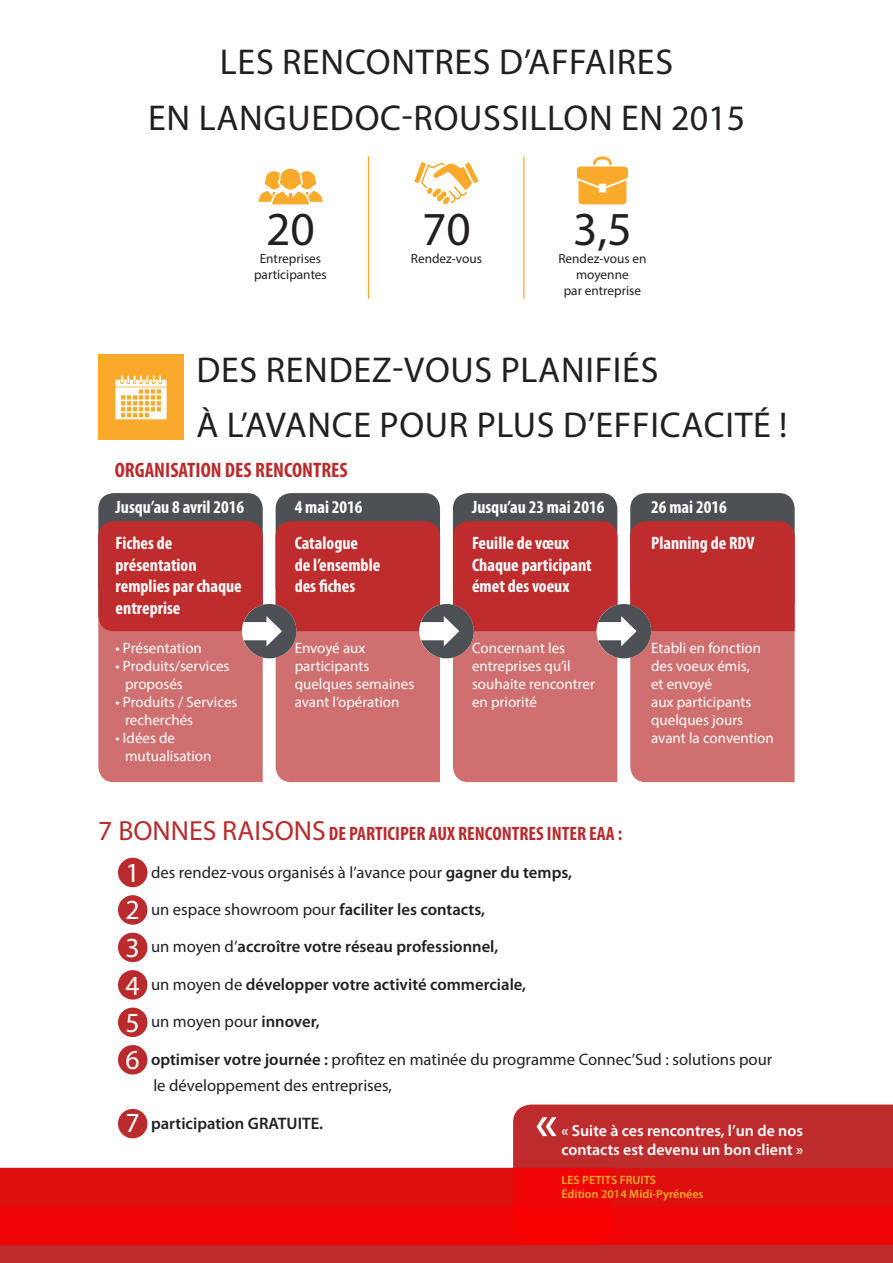
<style>
.page{position:relative;width:893px;height:1263px;background:#fff}
.page>*{position:absolute;margin:0;border:0;box-sizing:border-box;transform-origin:0 0}
.t1{font:600 50.7px "Myriad Pro";color:#fff}
.t2{font:47.55px "Myriad Pro";color:#231f20}
.t3{font:36px/55.5px "Myriad Pro";letter-spacing:.02em;color:#231f20;text-align:center}
.t4{font:27.75px/37.5px "Myriad Pro";color:#fff;text-align:justify}
.t5{font:700 condensed 21px "Myriad Pro";color:#b92b2c}
.t6{font:700 condensed 19.35px "Myriad Pro";color:#b92b2c}
.t7{font:700 condensed 18px/21.6px "Myriad Pro";color:#fff}
.t8{font:16.65px/26.4px "Myriad Pro";color:#231f20}
.t9{font:600 16.65px "Myriad Pro";color:#231f20}
.t10{font:600 15.9px/19.2px "Myriad Pro";color:#fff}
.t11{font:15px/18px "Myriad Pro";color:#fff}
.t12{font:13.35px/15.9px "Myriad Pro";color:#231f20;text-align:center}
.t13{font:600 12px/14.4px "Myriad Pro";color:#faaa2b}
.s1{font-weight:400;font-stretch:normal;font-size:27.75px}
.s2{font-weight:600}
.s3{font-weight:400}
</style>
<div class="page">
<div style="left:0;top:1245px;width:893px;height:18px;background:#be2c2d"></div>
<svg style="left:513px;top:1104px;width:380px;height:140px;background:#d11d1d"></svg>
<svg style="left:0;top:1168px;width:612px;height:77px;background:#e80808"></svg>
<div style="left:118px;top:858px;width:29px;height:29px;background:#b92b2c;border-radius:50%"></div>
<div style="left:118px;top:895px;width:29px;height:30px;background:#b92b2c;border-radius:50%"></div>
<div style="left:118px;top:933px;width:29px;height:29px;background:#b92b2c;border-radius:50%"></div>
<div style="left:118px;top:970px;width:29px;height:29px;background:#b92b2c;border-radius:50%"></div>
<div style="left:118px;top:1007px;width:29px;height:30px;background:#b92b2c;border-radius:50%"></div>
<div style="left:118px;top:1045px;width:29px;height:29px;background:#b92b2c;border-radius:50%"></div>
<div style="left:118px;top:1109px;width:29px;height:29px;background:#b92b2c;border-radius:50%"></div>
<svg style="left:98px;top:493px;width:697px;height:289px;background:#bc5c5d"></svg>
<div style="left:98px;top:355px;width:86px;height:85px;background:#faaa2b"></div>
<svg style="left:115px;top:376px;width:52px;height:43px"></svg>
<svg style="left:414px;top:162px;width:65px;height:43px"></svg>
<svg style="left:577px;top:157px;width:51px;height:47px"></svg>
<svg style="left:258px;top:169px;width:65px;height:35px"></svg>
<hr style="left:368px;top:157px;width:1px;height:142px;background:#faaa2b">
<hr style="left:523px;top:157px;width:1px;height:142px;background:#faaa2b">
<h3 class="t3" style="left:148px;top:34px;width:598px">LES RENCONTRES D’AFFAIRES<br>EN LANGUEDOC-ROUSSILLON EN 2015</h3>
<h2 class="t2" style="left:266px;top:199px;width:50px">20</h2>
<p class="t12" style="left:254px;top:251px;width:74px">Entreprises participantes</p>
<h2 class="t2" style="left:422px;top:199px;width:50px">70</h2>
<p class="t12" style="left:411px;top:251px;width:73px">Rendez-vous</p>
<h2 class="t2" style="left:573px;top:199px;width:60px">3,5</h2>
<p class="t12" style="left:558px;top:251px;width:90px">Rendez-vous en moyenne<br>par entreprise</p>
<h3 class="t3" style="left:196px;top:341px;width:592px;text-align:left">DES RENDEZ-VOUS PLANIFIÉS<br>À L’AVANCE POUR PLUS D’EFFICACITÉ !</h3>
<h3 class="t5" style="left:115px;top:457px;width:234px">ORGANISATION DES RENCONTRES</h3>
<p class="t7" style="left:116px;top:496px;width:130px">Jusqu’au 8 avril 2016</p>
<p class="t7" style="left:295px;top:496px;width:69px">4 mai 2016</p>
<p class="t7" style="left:472px;top:496px;width:134px">Jusqu’au 23 mai 2016</p>
<p class="t7" style="left:651px;top:496px;width:77px">26 mai 2016</p>
<p class="t7" style="left:295px;top:532px;width:87px">Catalogue<br>de l’ensemble des fiches</p>
<p class="t7" style="left:116px;top:532px;width:128px">Fiches de présentation remplies par chaque entreprise</p>
<p class="t11" style="left:116px;top:639px;width:88px">• Présentation</p>
<p class="t11" style="left:125px;top:657px;width:106px;text-indent:-10px">• Produits/services proposés</p>
<p class="t11" style="left:125px;top:693px;width:114px;text-indent:-10px">• Produits / Services recherchés</p>
<p class="t11" style="left:125px;top:729px;width:88px;text-indent:-10px">• Idées de mutualisation</p>
<p class="t7" style="left:472px;top:532px;width:121px">Feuille de vœux<br>Chaque participant émet des voeux</p>
<p class="t7" style="left:651px;top:532px;width:105px">Planning de RDV</p>
<p class="t11" style="left:651px;top:639px;width:124px">Etabli en fonction des voeux émis,<br>et envoyé<br>aux participants quelques jours avant la convention</p>
<p class="t11" style="left:472px;top:639px;width:124px">Concernant les entreprises qu’il souhaite rencontrer en priorité</p>
<p class="t11" style="left:295px;top:639px;width:121px">Envoyé aux participants quelques semaines avant l’opération</p>
<p class="t6" style="left:98px;top:821px;width:525px"><span class="s1">7 BONNES RAISONS</span> DE PARTICIPER AUX RENCONTRES INTER EAA :</p>
<p class="t8" style="left:151px;top:858px;width:423px">des rendez-vous organisés à l’avance pour <span class="s2">gagner du temps,</span></p>
<p class="t9" style="left:151px;top:899px;width:336px"><span class="s3">un espace showroom pour</span> faciliter les contacts,</p>
<p class="t9" style="left:151px;top:936px;width:349px"><span class="s3">un moyen d’</span>accroître votre réseau professionnel,</p>
<p class="t9" style="left:151px;top:974px;width:377px"><span class="s3">un moyen de</span> développer votre activité commerciale,</p>
<p class="t8" style="left:151px;top:1008px;width:170px">un moyen pour <span class="s2">innover,</span></p>
<p class="t8" style="left:151px;top:1046px;width:623px"><span class="s2">optimiser votre journée :</span> profitez en matinée du programme Connec’Sud : solutions pour le développement des entreprises,</p>
<p class="t9" style="left:151px;top:1112px;width:174px">participation GRATUITE.</p>
<h3 class="t4" style="left:126px;top:853px;width:16px">1<br>2<br>3<br>4<br>5<br>6</h3>
<h3 class="t4" style="left:126px;top:1104px;width:16px">7</h3>
<h1 class="t1" style="left:535px;top:1090px;width:24px">«</h1>
<p class="t10" style="left:561px;top:1120px;width:243px">« Suite à ces rencontres, l’un de nos contacts est devenu un bon client »</p>
<p class="t13" style="left:561px;top:1172px;width:144px">LES PETITS FRUITS<br>Édition 2014 Midi-Pyrénées</p>
</div>
